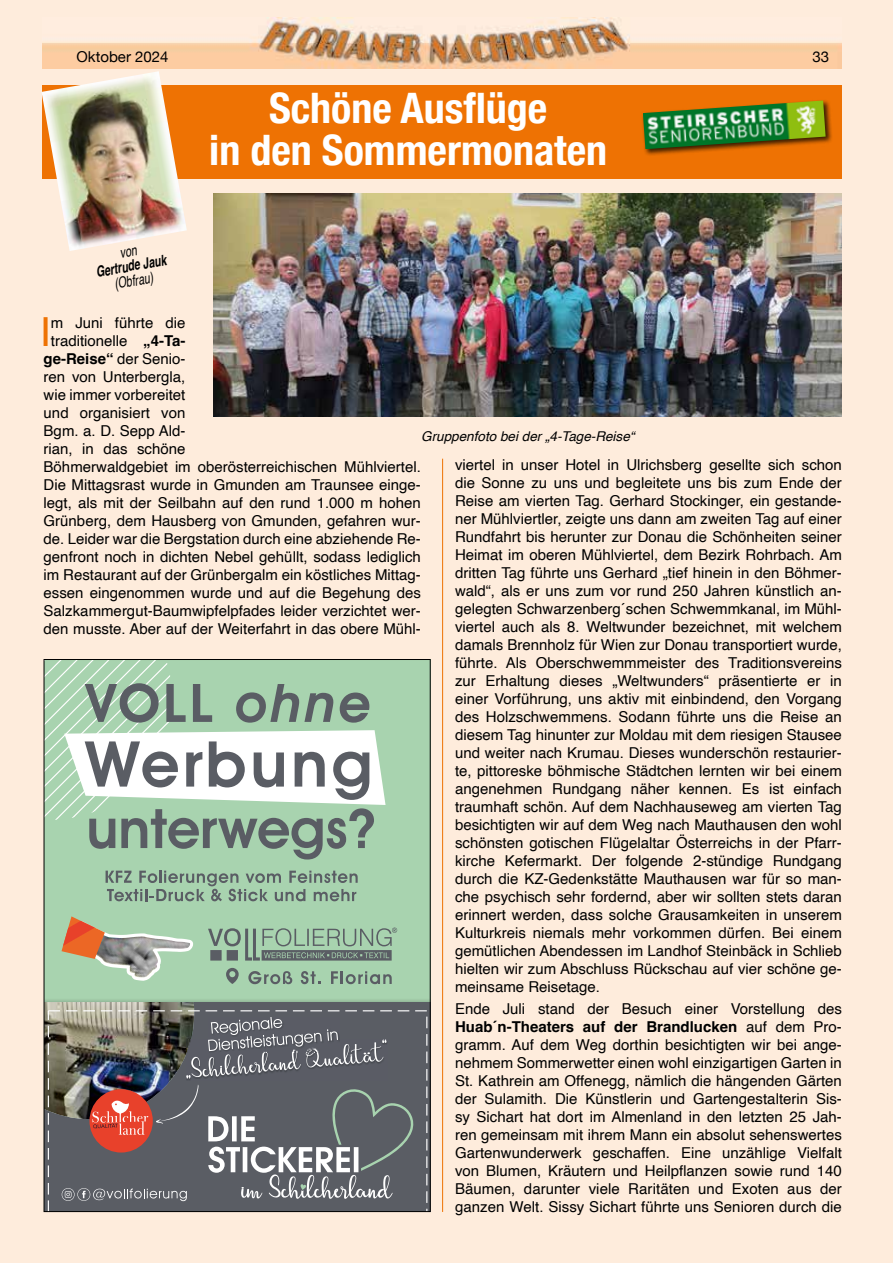
<style>
.page{position:relative;width:893px;height:1263px;background:#feecdc}
.page>*{position:absolute;margin:0;border:0;box-sizing:border-box;transform-origin:0 0}
.t1{font:700 condensed 42px/42px "Helvetica Neue";color:#fff;text-align:center}
.t2{font:40.05px "Helvetica";color:#ee7203}
.t3{font:15px/18px "Helvetica";color:#000;text-align:justify}
.t4{font:15px "Helvetica Neue";color:#000}
.t5{font:italic 700 15px "Helvetica";color:#000;scale:.7 1}
.t6{font:italic 15px "Helvetica";color:#000;scale:.7 1}
.t7{font:italic 13.5px "Helvetica";color:#000}
.s1{font-weight:700}
</style>
<div class="page">
<img style="left:43px;top:17px;width:799px;height:51px">
<hr style="left:442px;top:459px;width:1px;height:753px;background:#ee7203">
<div style="left:43px;top:85px;width:799px;height:94px;background:#ee7203"></div>
<img style="left:42px;top:71px;width:145px;height:180px">
<div style="left:641px;top:99px;width:192px;height:58px;background:#000;opacity:.75"></div>
<img style="left:643px;top:100px;width:183px;height:49px">
<img style="left:214px;top:193px;width:628px;height:224px">
<div style="left:44px;top:659px;width:386px;height:552px;background:#a8d3af"></div>
<svg style="left:208px;top:927px;width:189px;height:33px"></svg>
<svg style="left:106px;top:871px;width:252px;height:30px"></svg>
<svg style="left:248px;top:971px;width:44px;height:13px"></svg>
<svg style="left:301px;top:971px;width:20px;height:13px"></svg>
<svg style="left:331px;top:971px;width:61px;height:13px"></svg>
<svg style="left:226px;top:968px;width:13px;height:16px"></svg>
<svg style="left:46px;top:661px;width:340px;height:198px"></svg>
<svg style="left:62px;top:916px;width:131px;height:65px"></svg>
<div style="left:48px;top:1010px;width:379px;height:200px;background:#5a5d64"></div>
<svg style="left:46px;top:1002px;width:370px;height:199px;background:#6f6c6f"></svg>
<svg style="left:121px;top:247px;width:17px;height:4px"></svg>
<p class="t4" style="left:77px;top:46px;width:93px">Oktober 2024</p>
<p class="t4" style="left:812px;top:46px;width:18px">33</p>
<h1 class="t1" style="left:209px;top:84px;width:399px">Schöne Ausflüge<br>in den Sommermonaten</h1>
<p class="t5" style="left:95px;top:263px;width:103px;rotate:-10deg">Gertrude Jauk</p>
<p class="t6" style="left:113px;top:272px;width:57px;rotate:-10deg">(Obfrau)</p>
<p class="t3" style="left:44px;top:314px;width:143px;text-align:center">m Juni führte die traditionelle <span class="s1">„4-Ta&shy;ge-Reise“</span> der Senio&shy;ren von Unterbergla, wie immer vorbereitet und organisiert von<br>Bgm. a. D. Sepp Ald&shy;rian, in das schöne</p>
<h2 class="t2" style="left:40px;top:301px;width:13px">I</h2>
<p class="t7" style="left:421px;top:426px;width:215px">Gruppenfoto bei der „4-Tage-Reise“</p>
<p class="t3" style="left:44px;top:458px;width:379px">Böhmerwaldgebiet im oberösterreichischen Mühlviertel.<br>Die Mittagsrast wurde in Gmunden am Traunsee einge&shy;legt, als mit der Seilbahn auf den rund 1.000 m hohen Grünberg, dem Hausberg von Gmunden, gefahren wur&shy;de. Leider war die Bergstation durch eine abziehende Re&shy;genfront noch in dichten Nebel gehüllt, sodass lediglich im Restaurant auf der Grünbergalm ein köstliches Mittag&shy;essen eingenommen wurde und auf die Begehung des Salzkammergut-Baumwipfelpfades leider verzichtet wer&shy;den musste. Aber auf der Weiterfahrt in das obere Mühl-</p>
<p class="t3" style="left:455px;top:456px;width:388px">viertel in unser Hotel in Ulrichsberg gesellte sich schon die Sonne zu uns und begleitete uns bis zum Ende der Reise am vierten Tag. Gerhard Stockinger, ein gestande&shy;ner Mühlviertler, zeigte uns dann am zweiten Tag auf einer Rundfahrt bis herunter zur Donau die Schönheiten seiner Heimat im oberen Mühlviertel, dem Bezirk Rohrbach. Am dritten Tag führte uns Gerhard „tief hinein in den Böhmer&shy;wald“, als er uns zum vor rund 250 Jahren künstlich an&shy;gelegten Schwarzenberg´schen Schwemmkanal, im Mühl&shy;viertel auch als 8. Weltwunder bezeichnet, mit welchem damals Brennholz für Wien zur Donau transportiert wurde, führte. Als Oberschwemmmeister des Traditionsvereins zur Erhaltung dieses „Weltwunders“ präsentierte er in einer Vorführung, uns aktiv mit einbindend, den Vorgang des Holzschwemmens. Sodann führte uns die Reise an diesem Tag hinunter zur Moldau mit dem riesigen Stausee und weiter nach Krumau. Dieses wunderschön restaurier&shy;te, pittoreske böhmische Städtchen lernten wir bei einem angenehmen Rundgang näher kennen. Es ist einfach traumhaft schön. Auf dem Nachhauseweg am vierten Tag besichtigten wir auf dem Weg nach Mauthausen den wohl schönsten gotischen Flügelaltar Österreichs in der Pfarr&shy;kirche Kefermarkt. Der folgende 2-stündige Rundgang durch die KZ-Gedenkstätte Mauthausen war für so man&shy;che psychisch sehr fordernd, aber wir sollten stets daran erinnert werden, dass solche Grausamkeiten in unserem Kulturkreis niemals mehr vorkommen dürfen. Bei einem gemütlichen Abendessen im Landhof Steinbäck in Schlieb hielten wir zum Abschluss Rückschau auf vier schöne ge&shy;meinsame Reisetage.</p>
<p class="t3" style="left:455px;top:1000px;width:388px">Ende Juli stand der Besuch einer Vorstellung des <span class="s1">Huab´n-Theaters auf der Brandlucken</span> auf dem Pro&shy;gramm. Auf dem Weg dorthin besichtigten wir bei ange&shy;nehmem Sommerwetter einen wohl einzigartigen Garten in St. Kathrein am Offenegg, nämlich die hängenden Gärten der Sulamith. Die Künstlerin und Gartengestalterin Sis&shy;sy Sichart hat dort im Almenland in den letzten 25 Jah&shy;ren gemeinsam mit ihrem Mann ein absolut sehenswertes Gartenwunderwerk geschaffen. Eine unzählige Vielfalt von Blumen, Kräutern und Heilpflanzen sowie rund 140<br>Bäumen, darunter viele Raritäten und Exoten aus der ganzen Welt. Sissy Sichart führte uns Senioren durch die</p>
</div>
